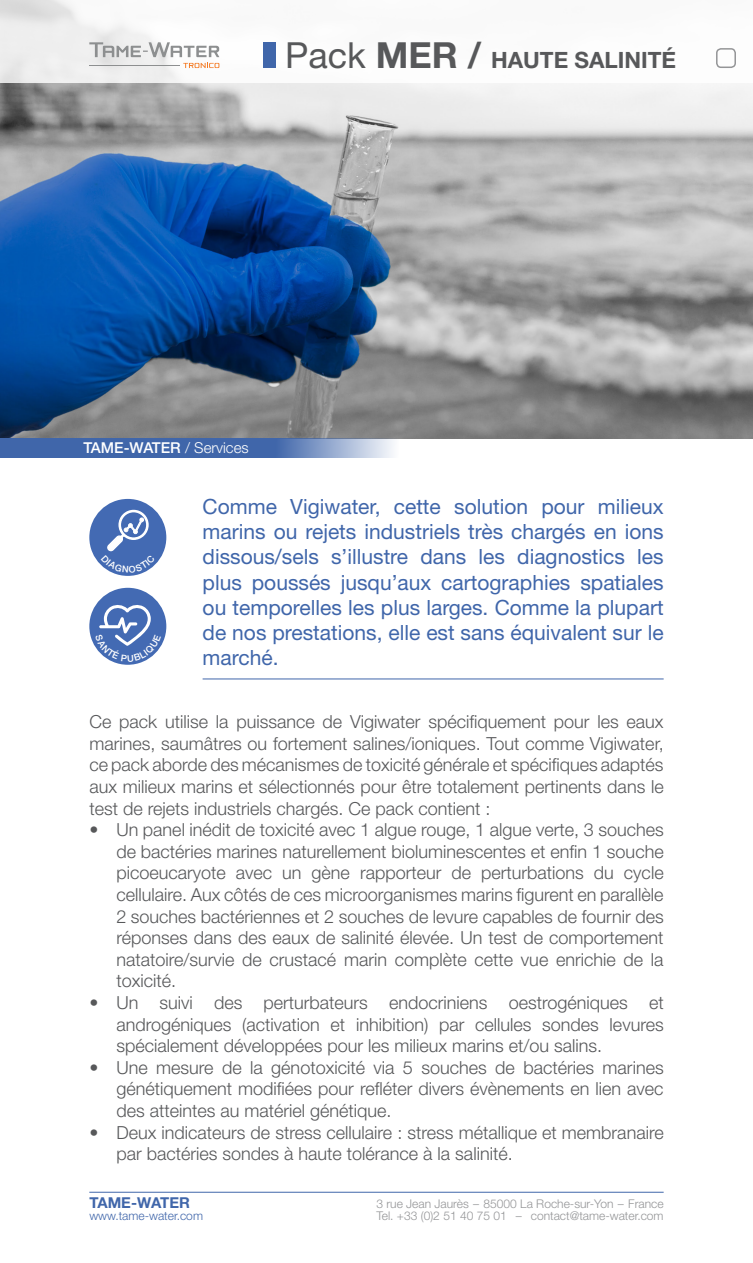
<style>
.page{position:relative;width:753px;height:1263px;background:#fff}
.page>*{position:absolute;margin:0;border:0;box-sizing:border-box;transform-origin:0 0}
.t1{font:700 22.5px "Helvetica Neue LT Std";color:#57585a}
.t2{font:21px/25.2px "Helvetica Neue LT Std";color:#4066aa;text-align:justify}
.t3{font:300 18px/21.6px "Helvetica Neue LT Std";color:#57585a;text-align:justify}
.t4{font:500 15px "Helvetica Neue LT Std";color:#fff}
.t5{font:700 15px "Helvetica Neue LT Std";color:#4066aa}
.t6{font:300 12px "Helvetica Neue LT Std";color:#949597}
.t7{font:300 12px "Helvetica Neue LT Std";color:#4066aa}
.s1{font-weight:400;font-size:36px}
.s2{font-size:36px}
.s3{font-weight:300}
</style>
<div class="page">
<img style="left:0;top:83px;width:753px;height:355px">
<div style="left:264px;top:42px;width:12px;height:26px;background:#4066aa"></div>
<hr style="left:89px;top:65px;width:91px;height:1px;background:#8d8f90">
<svg style="left:183px;top:63px;width:36px;height:5px"></svg>
<svg style="left:89px;top:42px;width:130px;height:15px"></svg>
<hr style="left:89px;top:1192px;width:574px;height:1px;background:#4066aa">
<div style="left:716px;top:48px;width:20px;height:20px;border:2px solid #949597;border-radius:4px"></div>
<svg style="left:0;top:438px;width:398px;height:19px;background:#5b7cb5"></svg>
<div style="left:89px;top:499px;width:77px;height:77px;background:#436ab3;border-radius:50%"></div>
<div style="left:89px;top:588px;width:77px;height:77px;background:#436ab3;border-radius:50%"></div>
<hr style="left:202px;top:679px;width:461px;height:1px;background:#4066aa">
<svg style="left:101px;top:509px;width:54px;height:64px"></svg>
<svg style="left:95px;top:604px;width:66px;height:58px"></svg>
<p class="t1" style="left:285px;top:46px;width:392px"><span class="s1">Pack</span> <span class="s2">MER /</span> HAUTE SALINITÉ</p>
<p class="t4" style="left:83px;top:439px;width:167px">TAME-WATER <span class="s3">/ Services</span></p>
<p class="t2" style="left:202px;top:494px;width:462px">Comme Vigiwater, cette solution pour milieux marins ou rejets industriels très chargés en ions dissous/sels s’illustre dans les diagnostics les plus poussés jusqu’aux cartographies spatiales ou temporelles les plus larges. Comme la plupart de nos prestations, elle est sans équivalent sur le marché.</p>
<p class="t3" style="left:89px;top:711px;width:576px">Ce pack utilise la puissance de Vigiwater spécifiquement pour les eaux marines, saumâtres ou fortement salines/ioniques. Tout comme Vigiwater, ce pack aborde des mécanismes de toxicité générale et spécifiques adaptés aux milieux marins et sélectionnés pour être totalement pertinents dans le test de rejets industriels chargés. Ce pack contient :</p>
<p class="t3" style="left:116px;top:819px;width:549px;text-indent:-27px">• Un panel inédit de toxicité avec 1 algue rouge, 1 algue verte, 3 souches de bactéries marines naturellement bioluminescentes et enfin 1 souche picoeucaryote avec un gène rapporteur de perturbations du cycle cellulaire. Aux côtés de ces microorganismes marins figurent en parallèle 2 souches bactériennes et 2 souches de levure capables de fournir des réponses dans des eaux de salinité élevée. Un test de comportement natatoire/survie de crustacé marin complète cette vue enrichie de la toxicité.</p>
<p class="t3" style="left:116px;top:991px;width:549px;text-indent:-27px">• Un suivi des perturbateurs endocriniens oestrogéniques et androgéniques (activation et inhibition) par cellules sondes levures spécialement développées pour les milieux marins et/ou salins.</p>
<p class="t3" style="left:116px;top:1056px;width:549px;text-indent:-27px">• Une mesure de la génotoxicité via 5 souches de bactéries marines génétiquement modifiées pour refléter divers évènements en lien avec des atteintes au matériel génétique.</p>
<p class="t3" style="left:116px;top:1121px;width:549px;text-indent:-27px">• Deux indicateurs de stress cellulaire : stress métallique et membranaire par bactéries sondes à haute tolérance à la salinité.</p>
<p class="t5" style="left:89px;top:1193px;width:102px">TAME-WATER</p>
<p class="t6" style="left:376px;top:1196px;width:289px">3 rue Jean Jaurès – 85000 La Roche-sur-Yon – France</p>
<p class="t7" style="left:89px;top:1209px;width:115px">www.tame-water.com</p>
<p class="t6" style="left:376px;top:1209px;width:132px">Tel. +33 (0)2 51 40 75 01</p>
<p class="t6" style="left:531px;top:1209px;width:134px">contact@tame-water.com</p>
<p class="t6" style="left:516px;top:1209px;width:7px">–</p>
</div>
